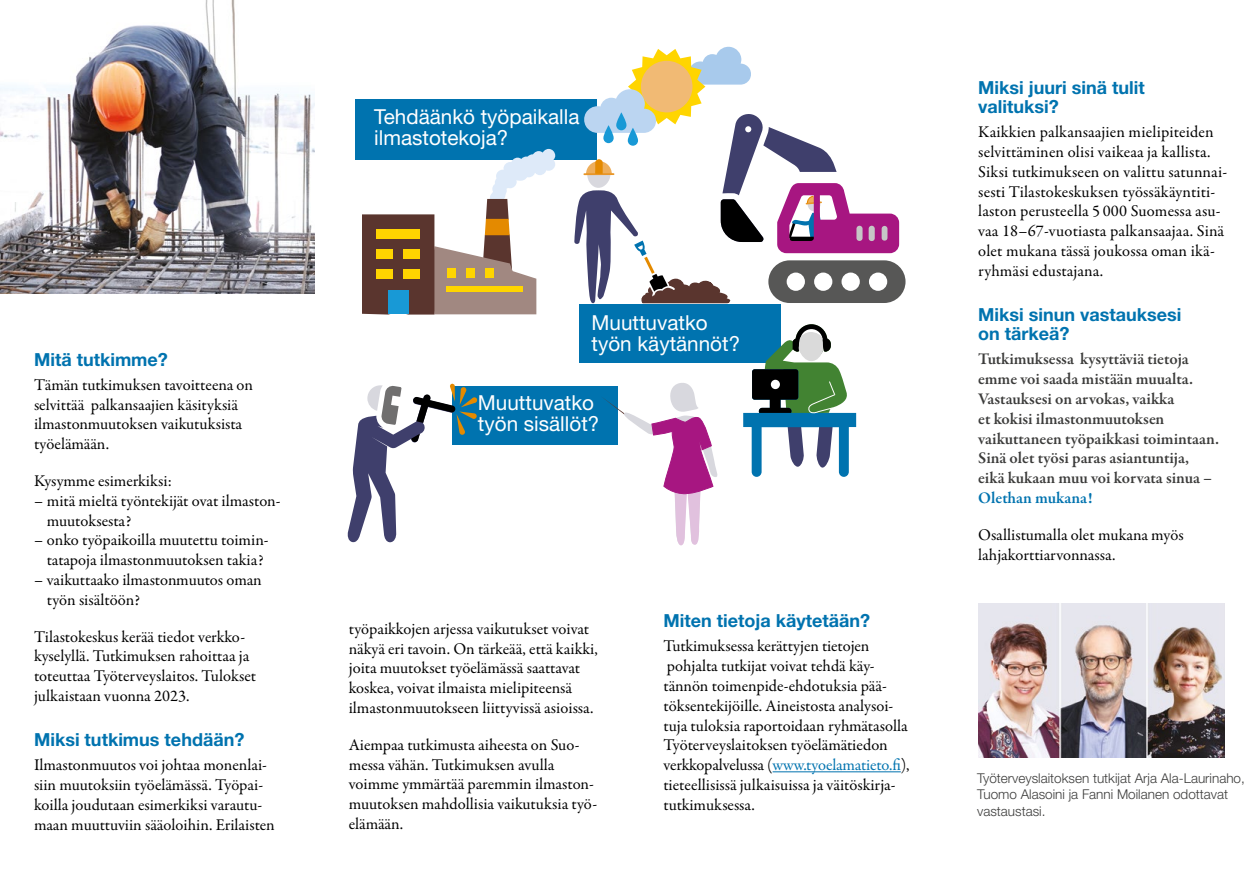
<style>
.page{position:relative;width:1259px;height:893px;background:#fff}
.page>*{position:absolute;margin:0;border:0;box-sizing:border-box;transform-origin:0 0}
.t1{font:20.7px/20.7px "Helvetica Neue LT Std";color:#fff}
.H2_otsikko{font:700 18px/19.5px "Helvetica Neue LT Std";color:#0073af}
.P_leipis_Garamond{font:16.5px/19.8px "Garamond Premr Pro";color:#000}
.P_leipis_Garamond-2{font:600 16.5px/19.8px "Garamond Premr Pro";color:#3c3c3b}
.P_ranskal_leipis{font:16.5px/19.8px "Garamond Premr Pro";letter-spacing:-.005em;color:#000}
.t2{font:300 13.5px/16.5px "Helvetica Neue LT Std";color:#3c3c3b}
.s1{color:#0073af}
</style>
<div class="page">
<hr style="left:772px;top:771px;width:129px;height:1px;background:#0073af">
<div style="left:452px;top:387px;width:166px;height:58px;background:#0073af"></div>
<div style="left:579px;top:304px;width:201px;height:59px;background:#0073af"></div>
<div style="left:355px;top:99px;width:242px;height:61px;background:#0073af"></div>
<svg style="left:348px;top:383px;width:130px;height:160px"></svg>
<div style="left:743px;top:413px;width:113px;height:14px;background:#0073af"></div>
<svg style="left:745px;top:324px;width:109px;height:153px"></svg>
<div style="left:768px;top:260px;width:137px;height:43px;background:#575756;border-radius:21px"></div>
<svg style="left:574px;top:47px;width:325px;height:257px"></svg>
<div style="left:496px;top:170px;width:13px;height:13px;background:#deeaf9;border-radius:50%"></div>
<div style="left:511px;top:158px;width:13px;height:13px;background:#deeaf9;border-radius:50%"></div>
<div style="left:519px;top:157px;width:14px;height:13px;background:#deeaf9;border-radius:50%"></div>
<div style="left:532px;top:151px;width:13px;height:13px;background:#deeaf9;border-radius:50%"></div>
<div style="left:533px;top:162px;width:14px;height:13px;background:#deeaf9;border-radius:50%"></div>
<div style="left:542px;top:158px;width:13px;height:13px;background:#deeaf9;border-radius:50%"></div>
<div style="left:526px;top:154px;width:13px;height:13px;background:#deeaf9;border-radius:50%"></div>
<div style="left:542px;top:149px;width:13px;height:13px;background:#deeaf9;border-radius:50%"></div>
<div style="left:522px;top:164px;width:13px;height:13px;background:#deeaf9;border-radius:50%"></div>
<div style="left:514px;top:167px;width:14px;height:14px;background:#deeaf9;border-radius:50%"></div>
<div style="left:503px;top:162px;width:14px;height:13px;background:#deeaf9;border-radius:50%"></div>
<div style="left:497px;top:176px;width:13px;height:13px;background:#deeaf9;border-radius:50%"></div>
<div style="left:492px;top:183px;width:13px;height:13px;background:#deeaf9;border-radius:50%"></div>
<div style="left:495px;top:176px;width:13px;height:13px;background:#deeaf9;border-radius:50%"></div>
<div style="left:503px;top:175px;width:14px;height:13px;background:#deeaf9;border-radius:50%"></div>
<div style="left:512px;top:167px;width:13px;height:14px;background:#deeaf9;border-radius:50%"></div>
<svg style="left:362px;top:188px;width:174px;height:127px"></svg>
<div style="left:388px;top:290px;width:20px;height:24px;background:#1899d6"></div>
<div style="left:376px;top:270px;width:17px;height:9px;background:#ffd500"></div>
<div style="left:403px;top:270px;width:17px;height:9px;background:#ffd500"></div>
<div style="left:376px;top:249px;width:17px;height:10px;background:#ffd500"></div>
<div style="left:403px;top:249px;width:17px;height:10px;background:#ffd500"></div>
<div style="left:376px;top:229px;width:44px;height:10px;background:#ffd500"></div>
<div style="left:447px;top:269px;width:9px;height:9px;background:#ffd500"></div>
<div style="left:466px;top:269px;width:9px;height:9px;background:#ffd500"></div>
<div style="left:485px;top:269px;width:9px;height:9px;background:#ffd500"></div>
<div style="left:446px;top:287px;width:77px;height:5px;background:#ffd500"></div>
<svg style="left:601px;top:383px;width:117px;height:162px"></svg>
<img style="left:0;top:0;width:315px;height:293px">
<img style="left:978px;top:604px;width:247px;height:153px">
<h2 class="H2_otsikko" style="left:34px;top:349px;width:135px">Mitä tutkimme?</h2>
<p class="P_leipis_Garamond" style="left:34px;top:375px;width:221px">Tämän tutkimuksen tavoitteena on selvittää palkansaajien käsityksiä ilmastonmuutoksen vaikutuksista työelämään.</p>
<p class="P_leipis_Garamond" style="left:34px;top:471px;width:139px">Kysymme esimerkiksi:</p>
<p class="P_ranskal_leipis" style="left:47px;top:491px;width:235px;text-indent:-13px">– mitä mieltä työntekijät ovat ilmaston&shy;muutoksesta?</p>
<p class="P_ranskal_leipis" style="left:34px;top:531px;width:236px;text-align:center">– onko työpaikoilla muutettu toimin&shy;tatapoja ilmastonmuutoksen takia?</p>
<p class="P_ranskal_leipis" style="left:47px;top:570px;width:216px;text-indent:-13px">– vaikuttaako ilmastonmuutos oman työn sisältöön?</p>
<p class="P_leipis_Garamond" style="left:34px;top:627px;width:224px">Tilastokeskus kerää tiedot verkko&shy;kyselyllä. Tutkimuksen rahoittaa ja toteuttaa Työterveyslaitos. Tulokset julkaistaan vuonna 2023.</p>
<h2 class="H2_otsikko" style="left:34px;top:729px;width:212px">Miksi tutkimus tehdään?</h2>
<p class="P_leipis_Garamond" style="left:34px;top:755px;width:242px">Ilmastonmuutos voi johtaa monenlai&shy;siin muutoksiin työelämässä. Työpai&shy;koilla joudutaan esimerkiksi varautu&shy;maan muuttuviin sääoloihin. Erilaisten</p>
<p class="t1" style="left:374px;top:106px;width:207px">Tehdäänkö työpaikalla ilmastotekoja?</p>
<p class="t1" style="left:591px;top:312px;width:150px">Muuttuvatko työn käytännöt?</p>
<p class="t1" style="left:478px;top:392px;width:123px">Muuttuvatko työn sisällöt?</p>
<p class="P_leipis_Garamond" style="left:349px;top:619px;width:250px">työpaikkojen arjessa vaikutukset voivat näkyä eri tavoin. On tärkeää, että kaikki, joita muutokset työelämässä saattavat koskea, voivat ilmaista mielipiteensä ilmastonmuutokseen liittyvissä asioissa.</p>
<p class="P_leipis_Garamond" style="left:349px;top:735px;width:250px">Aiempaa tutkimusta aiheesta on Suo&shy;messa vähän. Tutkimuksen avulla voimme ymmärtää paremmin ilmaston&shy;muutoksen mahdollisia vaikutuksia työ&shy;elämään.</p>
<h2 class="H2_otsikko" style="left:663px;top:611px;width:208px">Miten tietoja käytetään?</h2>
<p class="P_leipis_Garamond" style="left:663px;top:637px;width:248px">Tutkimuksessa kerättyjen tietojen pohjalta tutkijat voivat tehdä käy&shy;tännön toimenpide-ehdotuksia pää&shy;töksentekijöille. Aineistosta analysoi&shy;tuja tuloksia raportoidaan ryhmätasolla Työterveyslaitoksen työelämätiedon verkkopalvelussa (<span class="s1">www.tyoelamatieto.fi</span>), tieteellisissä julkaisuissa ja väitöskirja&shy;tutkimuksessa.</p>
<h2 class="H2_otsikko" style="left:978px;top:77px;width:168px">Miksi juuri sinä tulit valituksi?</h2>
<p class="P_leipis_Garamond" style="left:978px;top:122px;width:250px">Kaikkien palkansaajien mielipiteiden selvittäminen olisi vaikeaa ja kallista.<br>Siksi tutkimukseen on valittu satunnai&shy;sesti Tilastokeskuksen työssäkäyntiti&shy;laston perusteella 5 000 Suomessa asu&shy;vaa 18–67-vuotiasta palkansaajaa. Sinä olet mukana tässä joukossa oman ikä&shy;ryhmäsi edustajana.</p>
<h2 class="H2_otsikko" style="left:978px;top:304px;width:205px">Miksi sinun vastauksesi on tärkeä?</h2>
<p class="P_leipis_Garamond-2" style="left:978px;top:350px;width:242px">Tutkimuksessa kysyttäviä tietoja emme voi saada mistään muualta.<br>Vastauksesi on arvokas, vaikka<br>et kokisi ilmastonmuutoksen vaikuttaneen työpaikkasi toimintaan.<br>Sinä olet työsi paras asiantuntija, eikä kukaan muu voi korvata sinua –<br><span class="s1">Olethan mukana!</span></p>
<p class="P_leipis_Garamond" style="left:978px;top:525px;width:207px">Osallistumalla olet mukana myös lahjakorttiarvonnassa.</p>
<p class="t2" style="left:977px;top:769px;width:269px">Työterveyslaitoksen tutkijat Arja Ala-Laurinaho,<br>Tuomo Alasoini ja Fanni Moilanen odottavat vastaustasi.</p>
</div>
